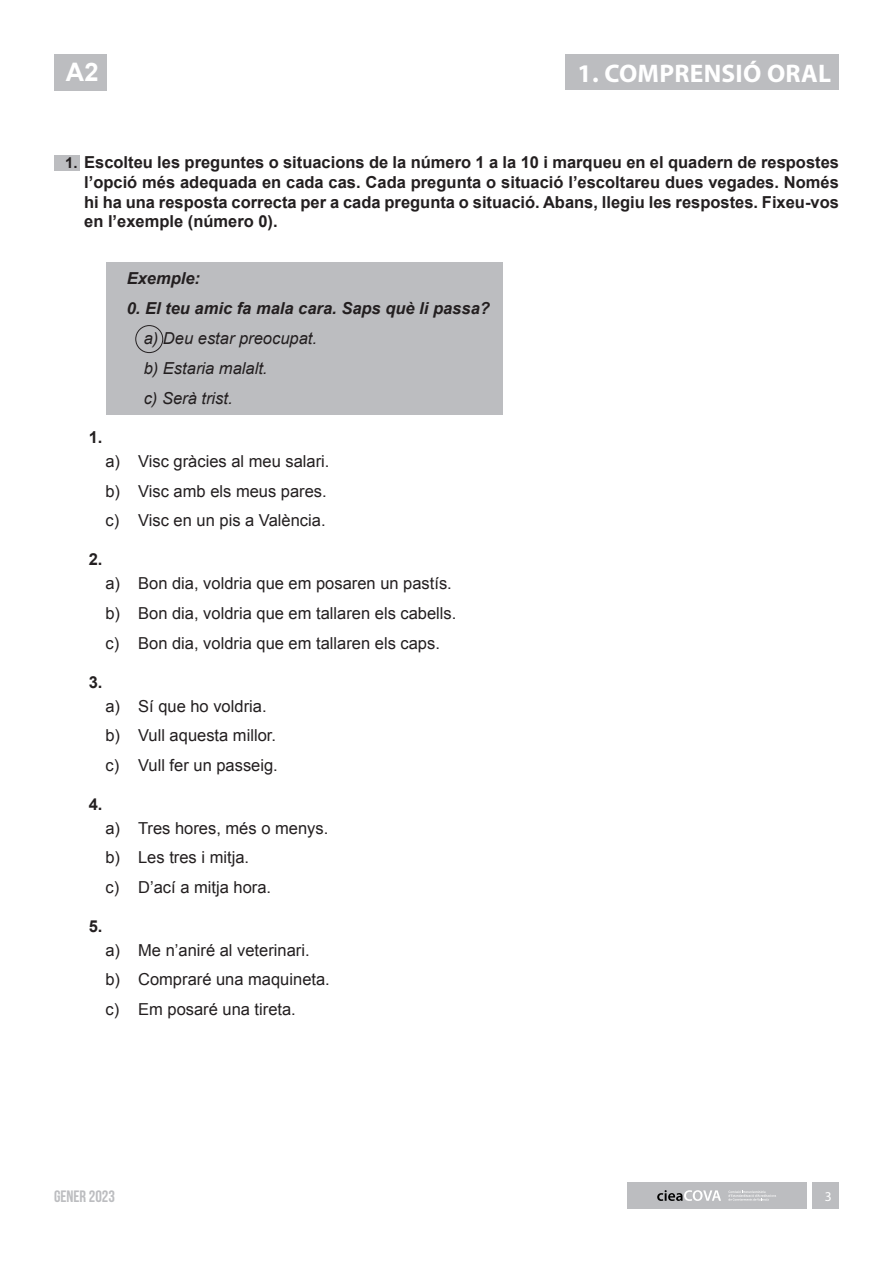
<style>
.page{position:relative;width:893px;height:1263px;background:#fff}
.page>*{position:absolute;margin:0;border:0;box-sizing:border-box;transform-origin:0 0}
.t1{font:700 25.5px "Myriad Pro";letter-spacing:.01em;color:#fff}
.t2{font:700 25.5px "Arial";color:#fff}
.t3{font:16.5px/29.5px "Arial";color:#231f20}
.t4{font:700 16.5px/19.8px "Arial";color:#231f20;text-align:justify}
.t5{font:italic 16.5px/30px "Arial";color:#231f20}
.t6{font:italic 700 16.5px "Arial";color:#231f20}
.t7{font:700 16.5px "Bebas Neue";color:#bcbdc0}
.t8{font:13.5px "Myriad Pro";color:#fff}
.s1{font-size:15px}
</style>
<div class="page">
<div style="left:812px;top:1182px;width:27px;height:27px;background:#bcbdc0"></div>
<div style="left:627px;top:1182px;width:179px;height:27px;background:#bcbdc0"></div>
<svg style="left:728px;top:1190px;width:48px;height:10px"></svg>
<svg style="left:657px;top:1190px;width:64px;height:11px"></svg>
<div style="left:54px;top:54px;width:52px;height:37px;background:#bcbdc0"></div>
<div style="left:106px;top:262px;width:397px;height:153px;background:#bcbdc0"></div>
<div style="left:54px;top:155px;width:26px;height:15px;background:#bcbdc0"></div>
<div style="left:135px;top:325px;width:28px;height:28px;border:1px solid #231f20;border-radius:50%"></div>
<div style="left:565px;top:54px;width:274px;height:35px;background:#bcbdc0"></div>
<h1 class="t2" style="left:66px;top:56px;width:34px">C1</h1>
<h1 class="t2" style="left:66px;top:56px;width:34px">A2</h1>
<h1 class="t1" style="left:578px;top:57px;width:255px">1. COMPRENSIÓ ORAL</h1>
<p class="t4" style="left:84px;top:153px;width:756px;text-indent:-19px"><span class="s1">1.</span> Escolteu les preguntes o situacions de la número 1 a la 10 i marqueu en el quadern de respostes l’opció més adequada en cada cas. Cada pregunta o situació l’escoltareu dues vegades. Només hi ha una resposta correcta per a cada pregunta o situació. Abans, llegiu les respostes. Fixeu-vos en l’exemple (número 0).</p>
<p class="t4" style="left:89px;top:428px;width:15px">1.</p>
<p class="t6" style="left:127px;top:268px;width:75px">Exemple:</p>
<p class="t6" style="left:127px;top:298px;width:365px">0. El teu amic fa mala cara. Saps què li passa?</p>
<p class="t5" style="left:144px;top:324px;width:175px">a) Deu estar preocupat. b) Estaria malalt.<br>c) Serà trist.</p>
<p class="t3" style="left:105px;top:447px;width:226px">a) Visc gràcies al meu salari. b) Visc amb els meus pares. c) Visc en un pis a València.</p>
<p class="t4" style="left:89px;top:550px;width:15px">2.</p>
<p class="t3" style="left:105px;top:569px;width:352px">a) Bon dia, voldria que em posaren un pastís. b) Bon dia, voldria que em tallaren els cabells. c) Bon dia, voldria que em tallaren els caps.</p>
<p class="t4" style="left:89px;top:672px;width:15px">3.</p>
<p class="t3" style="left:105px;top:691px;width:174px">a) Sí que ho voldria. b) Vull aquesta millor. c) Vull fer un passeig.</p>
<p class="t4" style="left:89px;top:794px;width:15px">4.</p>
<p class="t3" style="left:105px;top:813px;width:224px">a) Tres hores, més o menys. b) Les tres i mitja.<br>c) D’ací a mitja hora.</p>
<p class="t4" style="left:89px;top:917px;width:15px">5.</p>
<p class="t3" style="left:105px;top:935px;width:226px">a) Me n’aniré al veterinari.<br>b) Compraré una maquineta. c) Em posaré una tireta.</p>
<p class="t7" style="left:54px;top:1187px;width:62px">GENER 2023</p>
<p class="t8" style="left:825px;top:1188px;width:8px">3</p>
</div>
